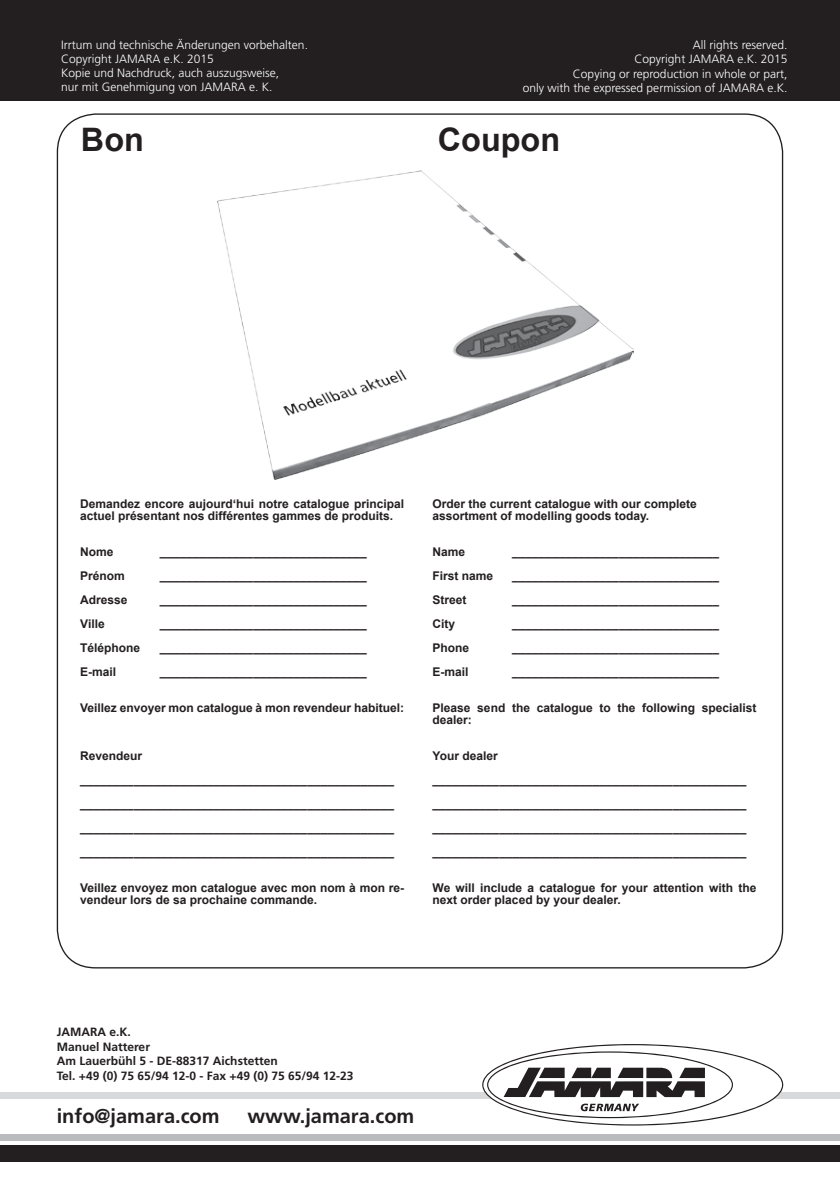
<style>
.page{position:relative;width:840px;height:1191px;background:#fff}
.page>*{position:absolute;margin:0;border:0;box-sizing:border-box;transform-origin:0 0}
.t1{font:700 32.4px "Arial";color:#231f20}
.t2{font:700 20px "Frutiger LT";color:#231f20}
.t3{font:700 12px/24px "Arial";color:#231f20}
.t4{font:300 12px/14px "Frutiger LT";color:#fff}
.t5{font:700 12px/14.4px "Frutiger LT";color:#231f20}
</style>
<div class="page">
<div style="left:0;top:0;width:839px;height:100px;background:#231f20"></div>
<div style="left:0;top:1092px;width:839px;height:6px;background:#d8d9db"></div>
<div style="left:0;top:1134px;width:839px;height:6px;background:#babbbe"></div>
<div style="left:0;top:1145px;width:839px;height:16px;background:#231f20"></div>
<svg style="left:482px;top:1044px;width:300px;height:81px"></svg>
<img style="left:217px;top:170px;width:416px;height:309px">
<p class="t4" style="left:61px;top:38px;width:248px">Irrtum und technische Änderungen vorbehalten.<br>Copyright JAMARA e.K. 2015<br>Kopie und Nachdruck, auch auszugsweise,<br>nur mit Genehmigung von JAMARA e. K.</p>
<p class="t4" style="left:522px;top:38px;width:266px;text-align:right">All rights reserved.<br>Copyright JAMARA e.K. 2015<br>Copying or reproduction in whole or part,<br>only with the expressed permission of JAMARA e.K.</p>
<h1 class="t1" style="left:81px;top:118px;width:64px">Bon</h1>
<h1 class="t1" style="left:437px;top:118px;width:124px">Coupon</h1>
<p class="t3" style="left:80px;top:498px;width:325px;line-height:12px">Demandez encore aujourd‘hui notre catalogue principal actuel présentant nos différentes gammes de produits.</p>
<p class="t3" style="left:80px;top:540px;width:35px">Nome</p>
<p class="t3" style="left:160px;top:540px;width:208px">_______________________________</p>
<p class="t3" style="left:80px;top:564px;width:46px">Prénom</p>
<p class="t3" style="left:160px;top:564px;width:208px">_______________________________</p>
<p class="t3" style="left:80px;top:588px;width:49px">Adresse</p>
<p class="t3" style="left:160px;top:588px;width:208px">_______________________________</p>
<p class="t3" style="left:80px;top:612px;width:26px">Ville</p>
<p class="t3" style="left:160px;top:612px;width:208px">_______________________________</p>
<p class="t3" style="left:80px;top:636px;width:62px">Téléphone</p>
<p class="t3" style="left:160px;top:636px;width:208px">_______________________________</p>
<p class="t3" style="left:80px;top:660px;width:38px">E-mail</p>
<p class="t3" style="left:160px;top:660px;width:208px">_______________________________</p>
<p class="t3" style="left:80px;top:696px;width:325px">Veillez envoyer mon catalogue à mon revendeur habituel:</p>
<p class="t3" style="left:80px;top:744px;width:315px">Revendeur _______________________________________________ _______________________________________________ _______________________________________________ _______________________________________________</p>
<p class="t3" style="left:80px;top:882px;width:325px;line-height:12px">Veillez envoyez mon catalogue avec mon nom à mon re&shy;vendeur lors de sa prochaine commande.</p>
<p class="t3" style="left:432px;top:498px;width:266px;line-height:12px">Order the current catalogue with our complete assortment of modelling goods today.</p>
<p class="t3" style="left:432px;top:540px;width:34px">Name</p>
<p class="t3" style="left:512px;top:540px;width:208px">_______________________________</p>
<p class="t3" style="left:432px;top:564px;width:62px">First name</p>
<p class="t3" style="left:512px;top:564px;width:208px">_______________________________</p>
<p class="t3" style="left:432px;top:588px;width:36px">Street</p>
<p class="t3" style="left:512px;top:588px;width:208px">_______________________________</p>
<p class="t3" style="left:432px;top:612px;width:24px">City</p>
<p class="t3" style="left:512px;top:612px;width:208px">_______________________________</p>
<p class="t3" style="left:432px;top:636px;width:38px">Phone</p>
<p class="t3" style="left:512px;top:636px;width:208px">_______________________________</p>
<p class="t3" style="left:432px;top:660px;width:38px">E-mail</p>
<p class="t3" style="left:512px;top:660px;width:208px">_______________________________</p>
<p class="t3" style="left:432px;top:702px;width:325px;line-height:12px">Please send the catalogue to the following specialist dealer:</p>
<p class="t3" style="left:432px;top:744px;width:315px">Your dealer _______________________________________________ _______________________________________________ _______________________________________________ _______________________________________________</p>
<p class="t3" style="left:432px;top:882px;width:325px;line-height:12px">We will include a catalogue for your attention with the next order placed by your dealer.</p>
<p class="t5" style="left:57px;top:1025px;width:298px">JAMARA e.K.<br>Manuel Natterer<br>Am Lauerbühl 5 - DE-88317 Aichstetten<br>Tel. +49 (0) 75 65/94 12-0 - Fax +49 (0) 75 65/94 12-23</p>
<h2 class="t2" style="left:57px;top:1104px;width:164px">info@jamara.com</h2>
<h2 class="t2" style="left:247px;top:1104px;width:168px">www.jamara.com</h2>
</div>
